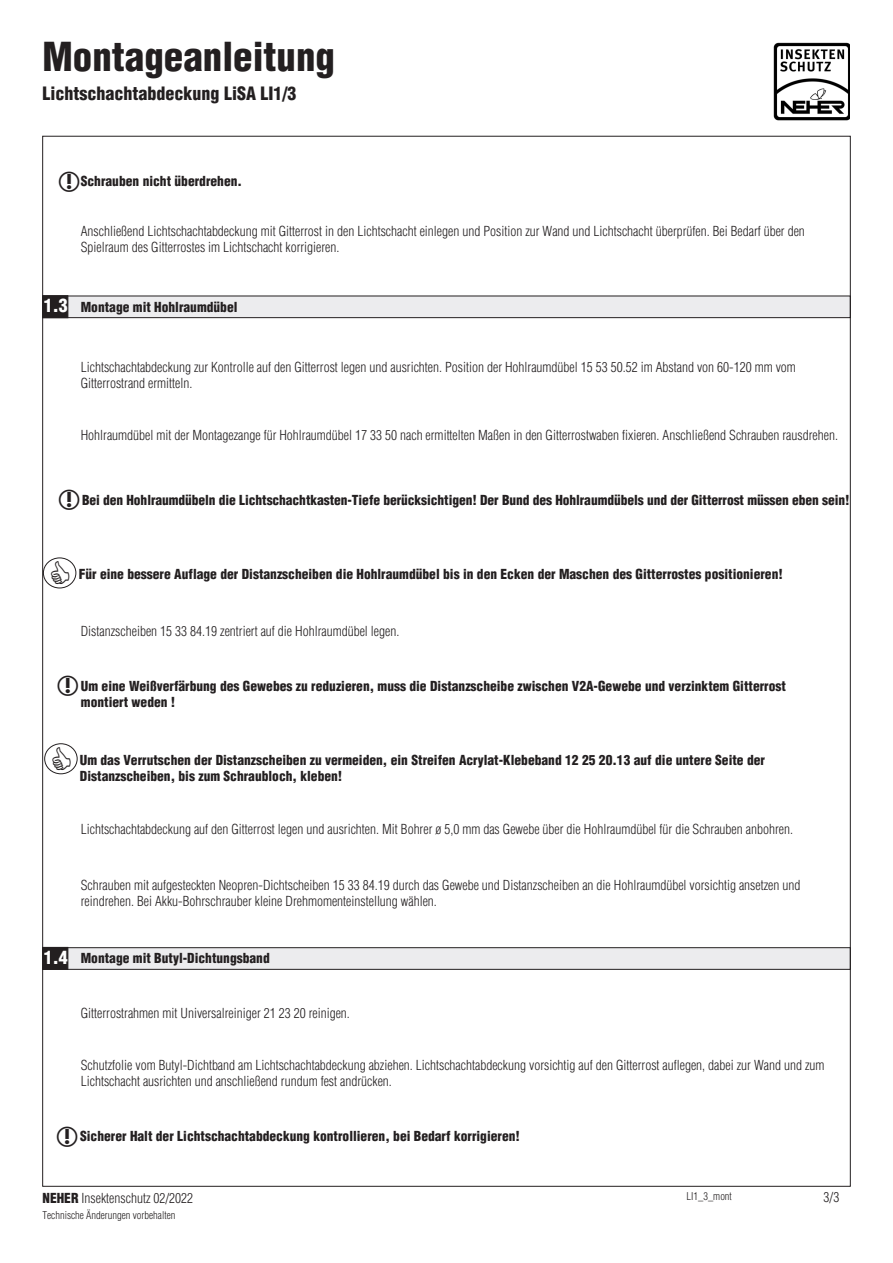
<style>
.page{position:relative;width:893px;height:1263px;background:#fff}
.page>*{position:absolute;margin:0;border:0;box-sizing:border-box;transform-origin:0 0}
.Überschriften{font:900 condensed 39px "Helvetica LT Std";color:#231f20}
.Überschriften-2{font:900 condensed 18px "Helvetica LT Std";color:#231f20}
.Überschriften-3{font:900 condensed 18px "Helvetica LT Std";color:#fff}
.Zubehör-Werkzeug{font:300 condensed 13.5px/16.2px "Helvetica LT Std";color:#231f20}
.Zubehör-Werkzeug-2{font:900 condensed 13.5px/16.5px "Helvetica LT Std";color:#231f20}
.Zubehör-Werkzeug-3{font:300 condensed 10.5px "Helvetica LT Std";color:#231f20}
.s1{font-weight:900}
</style>
<div class="page">
<img style="left:773px;top:43px;width:77px;height:78px">
<div style="left:43px;top:557px;width:33px;height:31px;border:1px solid #231f20;border-radius:50%"></div>
<div style="left:44px;top:743px;width:34px;height:31px;border:1px solid #231f20;border-radius:50%"></div>
<div style="left:43px;top:947px;width:807px;height:22px;background:#ececee;border:1px solid #231f20"></div>
<div style="left:43px;top:947px;width:25px;height:22px;background:#231f20"></div>
<div style="left:43px;top:296px;width:807px;height:22px;background:#ececee;border:1px solid #231f20"></div>
<div style="left:43px;top:296px;width:25px;height:22px;background:#231f20"></div>
<p class="Überschriften" style="left:43px;top:32px;width:294px">Montageanleitung</p>
<p class="Überschriften-2" style="left:43px;top:82px;width:255px">Lichtschachtabdeckung LiSA LI1/3</p>
<p class="Zubehör-Werkzeug-2" style="left:81px;top:173px;width:163px">Schrauben nicht überdrehen.</p>
<p class="Zubehör-Werkzeug" style="left:81px;top:222px;width:726px">Anschließend Lichtschachtabdeckung mit Gitterrost in den Lichtschacht einlegen und Position zur Wand und Lichtschacht überprüfen. Bei Bedarf über den<br>Spielraum des Gitterrostes im Lichtschacht korrigieren.</p>
<p class="Überschriften-3" style="left:44px;top:294px;width:25px">1.3</p>
<p class="Zubehör-Werkzeug-2" style="left:81px;top:298px;width:158px">Montage mit Hohlraumdübel</p>
<p class="Zubehör-Werkzeug" style="left:81px;top:359px;width:717px">Lichtschachtabdeckung zur Kontrolle auf den Gitterrost legen und ausrichten. Position der Hohlraumdübel 15 53 50.52 im Abstand von 60-120 mm vom<br>Gitterrostrand ermitteln.</p>
<p class="Zubehör-Werkzeug" style="left:81px;top:427px;width:759px">Hohlraumdübel mit der Montagezange für Hohlraumdübel 17 33 50 nach ermittelten Maßen in den Gitterrostwaben fixieren. Anschließend Schrauben rausdrehen.</p>
<p class="Zubehör-Werkzeug-2" style="left:82px;top:491px;width:769px">Bei den Hohlraumdübeln die Lichtschachtkasten-Tiefe berücksichtigen! Der Bund des Hohlraumdübels und der Gitterrost müssen eben sein!</p>
<p class="Zubehör-Werkzeug-2" style="left:79px;top:566px;width:706px">Für eine bessere Auflage der Distanzscheiben die Hohlraumdübel bis in den Ecken der Maschen des Gitterrostes positionieren!</p>
<p class="Zubehör-Werkzeug" style="left:81px;top:623px;width:320px">Distanzscheiben 15 33 84.19 zentriert auf die Hohlraumdübel legen.</p>
<p class="Zubehör-Werkzeug-2" style="left:81px;top:678px;width:706px">Um eine Weißverfärbung des Gewebes zu reduzieren, muss die Distanzscheibe zwischen V2A-Gewebe und verzinktem Gitterrost montiert weden !</p>
<p class="Zubehör-Werkzeug-2" style="left:80px;top:752px;width:687px">Um das Verrutschen der Distanzscheiben zu vermeiden, ein Streifen Acrylat-Klebeband 12 25 20.13 auf die untere Seite der<br>Distanzscheiben, bis zum Schraubloch, kleben!</p>
<p class="Zubehör-Werkzeug" style="left:81px;top:821px;width:714px">Lichtschachtabdeckung auf den Gitterrost legen und ausrichten. Mit Bohrer ø 5,0 mm das Gewebe über die Hohlraumdübel für die Schrauben anbohren.</p>
<p class="Zubehör-Werkzeug" style="left:81px;top:877px;width:721px">Schrauben mit aufgesteckten Neopren-Dichtscheiben 15 33 84.19 durch das Gewebe und Distanzscheiben an die Hohlraumdübel vorsichtig ansetzen und reindrehen. Bei Akku-Bohrschrauber kleine Drehmomenteinstellung wählen.</p>
<p class="Überschriften-3" style="left:44px;top:946px;width:25px">1.4</p>
<p class="Zubehör-Werkzeug-2" style="left:81px;top:950px;width:190px">Montage mit Butyl-Dichtungsband</p>
<p class="Zubehör-Werkzeug" style="left:81px;top:1004px;width:271px">Gitterrostrahmen mit Universalreiniger 21 23 20 reinigen.</p>
<p class="Zubehör-Werkzeug" style="left:81px;top:1056px;width:745px">Schutzfolie vom Butyl-Dichtband am Lichtschachtabdeckung abziehen. Lichtschachtabdeckung vorsichtig auf den Gitterrost auflegen, dabei zur Wand und zum<br>Lichtschacht ausrichten und anschließend rundum fest andrücken.</p>
<p class="Zubehör-Werkzeug-2" style="left:80px;top:1128px;width:441px">Sicherer Halt der Lichtschachtabdeckung kontrollieren, bei Bedarf korrigieren!</p>
<p class="Zubehör-Werkzeug" style="left:43px;top:1190px;width:152px"><span class="s1">NEHER</span> Insektenschutz 02/2022</p>
<p class="Zubehör-Werkzeug-3" style="left:43px;top:1208px;width:134px">Technische Änderungen vorbehalten</p>
<p class="Zubehör-Werkzeug-3" style="left:686px;top:1189px;width:47px">LI1_3_mont</p>
<p class="Zubehör-Werkzeug" style="left:824px;top:1189px;width:17px">3/3</p>
</div>
